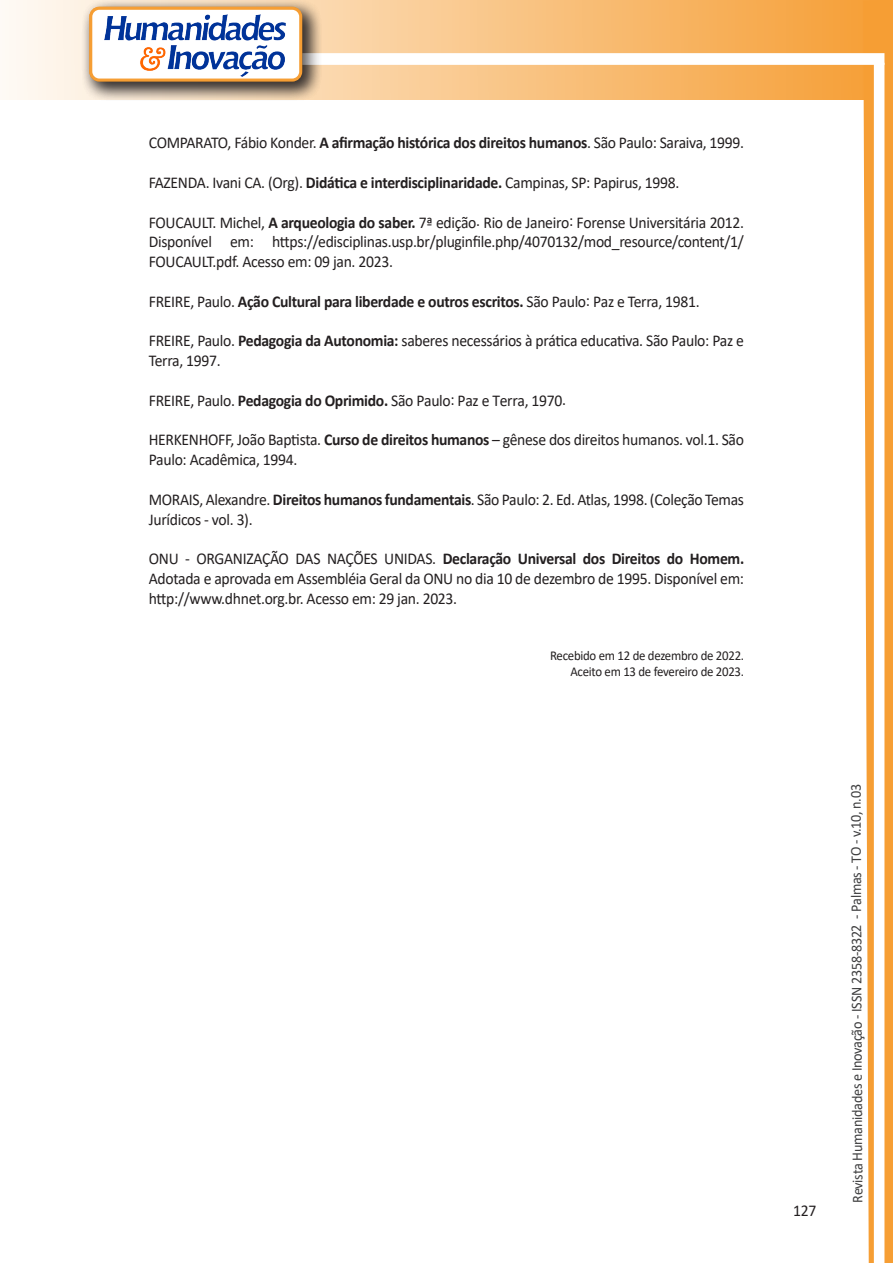
<style>
.page{position:relative;width:893px;height:1263px;background:#fff}
.page>*{position:absolute;margin:0;border:0;box-sizing:border-box;transform-origin:0 0}
.texto{font:16.5px/19.8px "Calibri";letter-spacing:-.02em;color:#231f20;scale:.95 1}
.texto-2{font:700 16.5px "Calibri";letter-spacing:-.02em;color:#231f20;scale:.95 1}
.t1{font:15px "Calibri";letter-spacing:-.025em;color:#3e3e3f;scale:.95 1}
.texto-3{font:13.5px "Calibri";letter-spacing:-.02em;color:#231f20;scale:.95 1}
.s1{font-weight:700}
.s2{font-weight:400}
</style>
<div class="page">
<svg style="left:5px;top:0;width:858px;height:100px;background:#f9c484"></svg>
<div style="left:302px;top:53px;width:582px;height:12px;background:#fff;border:2px solid #fff"></div>
<svg style="left:863px;top:0;width:30px;height:1263px"></svg>
<div style="left:81px;top:0;width:241px;height:102px;background:#231f20;opacity:.75"></div>
<div style="left:91px;top:8px;width:210px;height:72px;background:#fff;border-radius:9px"></div>
<img style="left:104px;top:14px;width:181px;height:62px">
<div style="left:89px;top:7px;width:213px;height:75px;border:3px solid #f69e34;border-radius:9px"></div>
<p class="texto" style="left:149px;top:133px;width:628px">COMPARATO, Fábio Konder. <span class="s1">A afirmação histórica dos direitos humanos</span>. São Paulo: Saraiva, 1999.</p>
<p class="texto" style="left:149px;top:172px;width:560px">FAZENDA. Ivani CA. (Org). <span class="s1">Didática e interdisciplinaridade.</span> Campinas, SP: Papirus, 1998.</p>
<p class="texto" style="left:149px;top:212px;width:628px;text-align:justify">FOUCAULT. Michel, <span class="s1">A arqueologia do saber.</span> 7ª edição. Rio de Janeiro: Forense Universitária 2012.<br>Disponível em: https://edisciplinas.usp.br/pluginfile.php/4070132/mod_resource/content/1/ FOUCAULT.pdf. Acesso em: 09 jan. 2023.</p>
<p class="texto-2" style="left:149px;top:290px;width:581px"><span class="s2">FREIRE, Paulo.</span> Ação Cultural para liberdade e outros escritos. <span class="s2">São Paulo: Paz e Terra, 1981.</span></p>
<p class="texto" style="left:149px;top:331px;width:628px">FREIRE, Paulo. <span class="s1">Pedagogia da Autonomia:</span> saberes necessários à prática educativa. São Paulo: Paz e<br>Terra, 1997.</p>
<p class="texto" style="left:149px;top:390px;width:441px">FREIRE, Paulo. <span class="s1">Pedagogia do Oprimido.</span> São Paulo: Paz e Terra, 1970.</p>
<p class="texto" style="left:149px;top:430px;width:628px">HERKENHOFF, João Baptista. <span class="s1">Curso de direitos humanos</span> – gênese dos direitos humanos. vol.1. São<br>Paulo: Acadêmica, 1994.</p>
<p class="texto" style="left:149px;top:489px;width:628px">MORAIS, Alexandre. <span class="s1">Direitos humanos fundamentais</span>. São Paulo: 2. Ed. Atlas, 1998. (Coleção Temas<br>Jurídicos - vol. 3).</p>
<p class="texto" style="left:149px;top:548px;width:628px;text-align:justify">ONU - ORGANIZAÇÃO DAS NAÇÕES UNIDAS. <span class="s1">Declaração Universal dos Direitos do Homem.<br></span>Adotada e aprovada em Assembléia Geral da ONU no dia 10 de dezembro de 1995. Disponível em: http://www.dhnet.org.br. Acesso em: 29 jan. 2023.</p>
<p class="texto-3" style="left:550px;top:646px;width:206px">Recebido em 12 de dezembro de 2022.</p>
<p class="texto-3" style="left:570px;top:662px;width:184px">Aceito em 13 de fevereiro de 2023.</p>
<p class="texto" style="left:793px;top:1200px;width:26px">127</p>
<p class="t1" style="left:846px;top:1203px;width:442px;rotate:-90deg">Revista Humanidades e Inovação - ISSN 2358-8322 - Palmas - TO - v.10, n.03</p>
</div>
